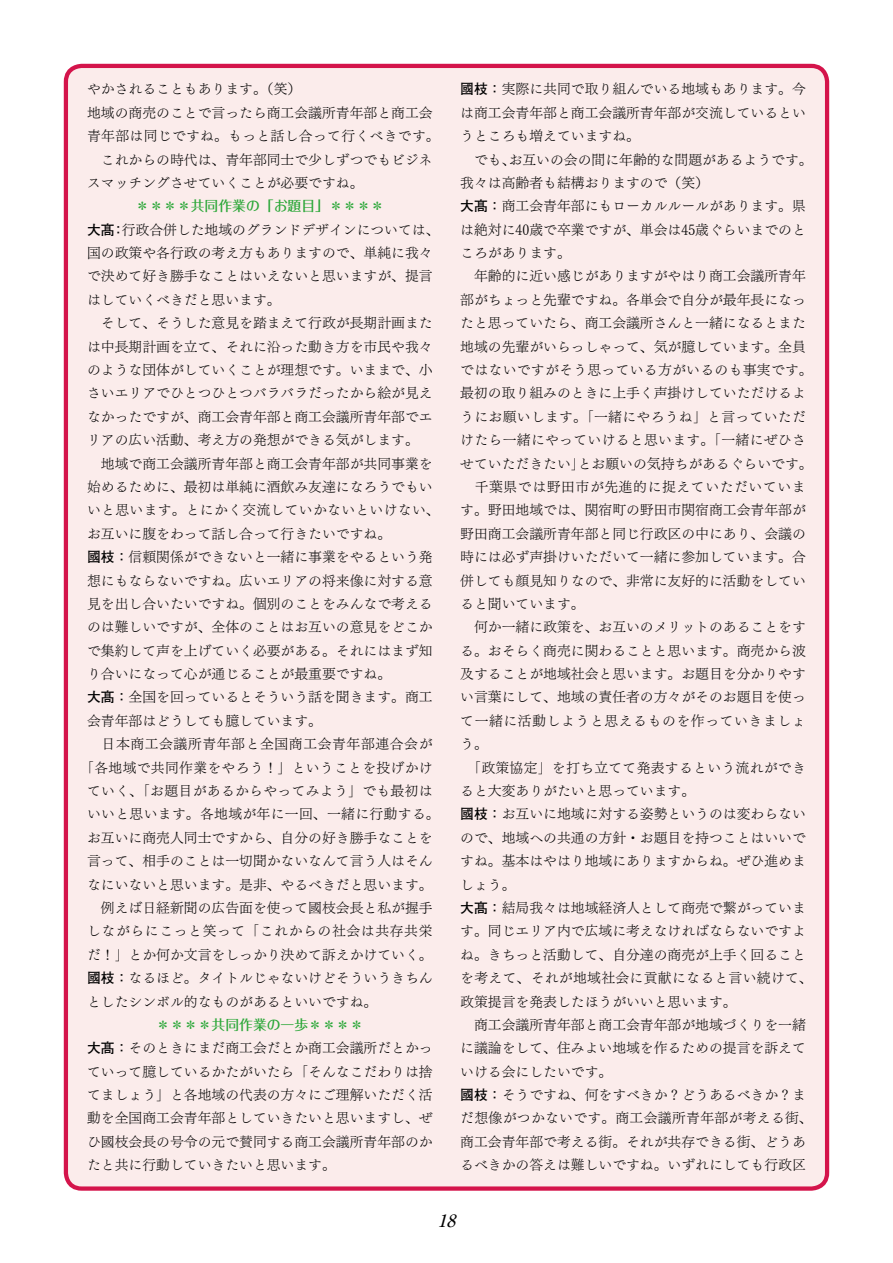
<style>
.page{position:relative;width:893px;height:1263px;background:#fff}
.page>*{position:absolute;margin:0;border:0;box-sizing:border-box;transform-origin:0 0}
.t1{font:italic 500 16.95px "Ryumin Pr 5";color:#000}
.t2{font:13.8px/23.4px "Tsuku Min Pro L";color:#000}
.t3{font:13.8px "Tsuku Min Pro L";letter-spacing:.025em;color:#000}
.t4{font:13.8px "Tsuku Min Pro L";letter-spacing:.045em;color:#000}
.t5{font:500 13.8px "Folk Pro";color:#2ba738}
.s1{font-family:"Futo Go B101 Pr 5";font-weight:700}
</style>
<div class="page">
<div style="left:66px;top:66px;width:761px;height:1122px;background:#fbeceb;border-radius:16px"></div>
<div style="left:64px;top:64px;width:765px;height:1127px;border:4px solid #d4144b;border-radius:16px"></div>
<p class="t2" style="left:87px;top:76px;width:354px">やかされることもあります。（笑）<br>地域の商売のことで言ったら商工会議所青年部と商工会青年部は同じですね。もっと話し合って行くべきです。　これからの時代は、青年部同士で少しずつでもビジネスマッチングさせていくことが必要ですね。</p>
<p class="t5" style="left:136px;top:194px;width:250px">＊＊＊＊共同作業の「お題目」＊＊＊＊</p>
<p class="t2" style="left:87px;top:216px;width:354px"><span class="s1">大髙：</span>行政合併した地域のグランドデザインについては、</p>
<p class="t2" style="left:87px;top:239px;width:347px">国の政策や各行政の考え方もありますので、単純に我々</p>
<p class="t2" style="left:87px;top:263px;width:347px">で決めて好き勝手なことはいえないと思いますが、提言</p>
<p class="t2" style="left:87px;top:286px;width:195px">はしていくべきだと思います。</p>
<p class="t2" style="left:87px;top:310px;width:347px">　そして、そうした意見を踏まえて行政が長期計画また</p>
<p class="t2" style="left:87px;top:333px;width:347px">は中長期計画を立て、それに沿った動き方を市民や我々</p>
<p class="t2" style="left:87px;top:356px;width:347px">のような団体がしていくことが理想です。いままで、小</p>
<p class="t2" style="left:87px;top:380px;width:347px">さいエリアでひとつひとつバラバラだったから絵が見え</p>
<p class="t2" style="left:87px;top:403px;width:347px">なかったですが、商工会青年部と商工会議所青年部でエ</p>
<p class="t2" style="left:87px;top:426px;width:333px">リアの広い活動、考え方の発想ができる気がします。</p>
<p class="t2" style="left:87px;top:450px;width:347px">　地域で商工会議所青年部と商工会青年部が共同事業を</p>
<p class="t2" style="left:87px;top:473px;width:347px">始めるために、最初は単純に酒飲み友達になろうでもい</p>
<p class="t3" style="left:87px;top:498px;width:354px">いと思います。とにかく交流していかないといけない、</p>
<p class="t2" style="left:87px;top:520px;width:306px">お互いに腹をわって話し合って行きたいですね。</p>
<p class="t2" style="left:87px;top:543px;width:347px"><span class="s1">國枝：</span>信頼関係ができないと一緒に事業をやるという発</p>
<p class="t2" style="left:87px;top:567px;width:347px">想にもならないですね。広いエリアの将来像に対する意</p>
<p class="t2" style="left:87px;top:590px;width:347px">見を出し合いたいですね。個別のことをみんなで考える</p>
<p class="t2" style="left:87px;top:614px;width:347px">のは難しいですが、全体のことはお互いの意見をどこか</p>
<p class="t2" style="left:87px;top:637px;width:347px">で集約して声を上げていく必要がある。それにはまず知</p>
<p class="t2" style="left:87px;top:660px;width:306px">り合いになって心が通じることが最重要ですね。</p>
<p class="t2" style="left:87px;top:684px;width:347px"><span class="s1">大髙：</span>全国を回っているとそういう話を聞きます。商工</p>
<p class="t2" style="left:87px;top:707px;width:236px">会青年部はどうしても臆しています。</p>
<p class="t4" style="left:87px;top:732px;width:347px">　日本商工会議所青年部と全国商工会青年部連合会が</p>
<p class="t3" style="left:80px;top:755px;width:354px">「各地域で共同作業をやろう！」ということを投げかけ</p>
<p class="t3" style="left:87px;top:778px;width:347px">ていく、「お題目があるからやってみよう」でも最初は</p>
<p class="t3" style="left:87px;top:802px;width:354px">いいと思います。各地域が年に一回、一緒に行動する。</p>
<p class="t2" style="left:87px;top:824px;width:347px">お互いに商売人同士ですから、自分の好き勝手なことを</p>
<p class="t2" style="left:87px;top:847px;width:347px">言って、相手のことは一切聞かないなんて言う人はそん</p>
<p class="t2" style="left:87px;top:871px;width:347px">なにいないと思います。是非、やるべきだと思います。</p>
<p class="t2" style="left:87px;top:894px;width:347px">　例えば日経新聞の広告面を使って國枝会長と私が握手</p>
<p class="t4" style="left:87px;top:919px;width:347px">しながらにこっと笑って「これからの社会は共存共栄</p>
<p class="t2" style="left:87px;top:941px;width:347px">だ！」とか何か文言をしっかり決めて訴えかけていく。</p>
<p class="t2" style="left:87px;top:964px;width:347px"><span class="s1">國枝：</span>なるほど。タイトルじゃないけどそういうきちん</p>
<p class="t2" style="left:87px;top:988px;width:292px">としたシンボル的なものがあるといいですね。</p>
<p class="t5" style="left:156px;top:1013px;width:209px">＊＊＊＊共同作業の一歩＊＊＊＊</p>
<p class="t2" style="left:87px;top:1035px;width:347px;text-align:justify"><span class="s1">大髙：</span>そのときにまだ商工会だとか商工会議所だとかっていって臆しているかたがいたら「そんなこだわりは捨てましょう」と各地域の代表の方々にご理解いただく活動を全国商工会青年部としていきたいと思いますし、ぜひ國枝会長の号令の元で賛同する商工会議所青年部のかたと共に行動していきたいと思います。</p>
<p class="t2" style="left:460px;top:76px;width:354px"><span class="s1">國枝：</span>実際に共同で取り組んでいる地域もあります。今は商工会青年部と商工会議所青年部が交流しているというところも増えていますね。<br>　でも、お互いの会の間に年齢的な問題があるようです。我々は高齢者も結構おりますので（笑）<br><span class="s1">大髙：</span>商工会青年部にもローカルルールがあります。県は絶対に４０歳で卒業ですが、単会は４５歳ぐらいまでのところがあります。<br>　年齢的に近い感じがありますがやはり商工会議所青年部がちょっと先輩ですね。各単会で自分が最年長になったと思っていたら、商工会議所さんと一緒になるとまた地域の先輩がいらっしゃって、気が臆しています。全員ではないですがそう思っている方がいるのも事実です。最初の取り組みのときに上手く声掛けしていただけるようにお願いします。「一緒にやろうね」と言っていただけたら一緒にやっていけると思います。「一緒にぜひさせていただきたい」とお願いの気持ちがあるぐらいです。　千葉県では野田市が先進的に捉えていただいています。野田地域では、関宿町の野田市関宿商工会青年部が野田商工会議所青年部と同じ行政区の中にあり、会議の時には必ず声掛けいただいて一緒に参加しています。合併しても顔見知りなので、非常に友好的に活動をしていると聞いています。<br>　何か一緒に政策を、お互いのメリットのあることをする。おそらく商売に関わることと思います。商売から波及することが地域社会と思います。お題目を分かりやすい言葉にして、地域の責任者の方々がそのお題目を使って一緒に活動しようと思えるものを作っていきましょう。<br>　「政策協定」を打ち立てて発表するという流れができると大変ありがたいと思っています。<br><span class="s1">國枝：</span>お互いに地域に対する姿勢というのは変わらないので、地域への共通の方針・お題目を持つことはいいですね。基本はやはり地域にありますからね。ぜひ進めましょう。<br><span class="s1">大髙：</span>結局我々は地域経済人として商売で繋がっています。同じエリア内で広域に考えなければならないですよね。きちっと活動して、自分達の商売が上手く回ることを考えて、それが地域社会に貢献になると言い続けて、政策提言を発表したほうがいいと思います。<br>　商工会議所青年部と商工会青年部が地域づくりを一緒に議論をして、住みよい地域を作るための提言を訴えていける会にしたいです。<br><span class="s1">國枝：</span>そうですね、何をすべきか？どうあるべきか？まだ想像がつかないです。商工会議所青年部が考える街、商工会青年部で考える街。それが共存できる街、どうあるべきかの答えは難しいですね。いずれにしても行政区</p>
<p class="t1" style="left:438px;top:1207px;width:11px">18</p>
</div>
